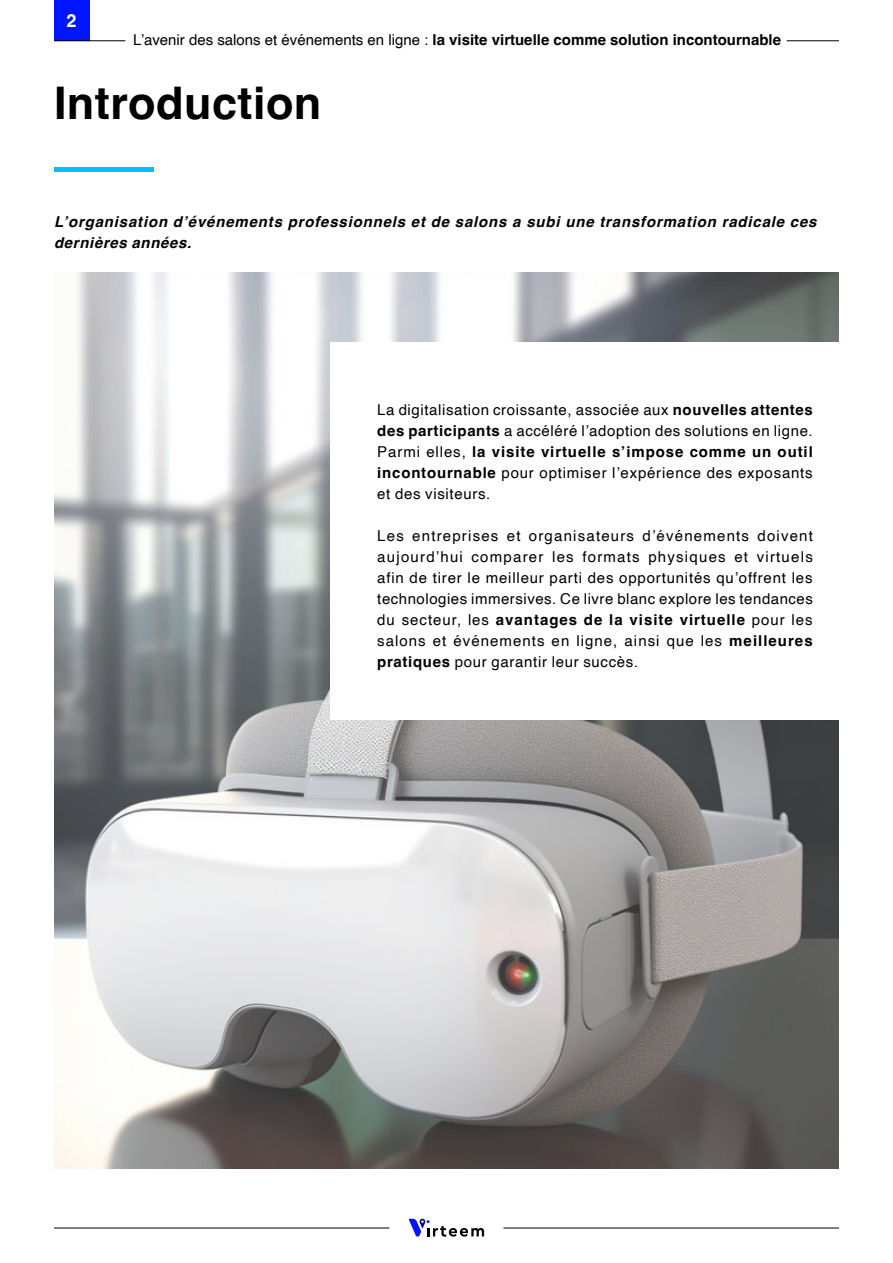
<style>
.page{position:relative;width:893px;height:1263px;background:#fff}
.page>*{position:absolute;margin:0;border:0;box-sizing:border-box;transform-origin:0 0}
.t1{font:700 45px "Helvetica";letter-spacing:.01em;color:#000}
.t2{font:700 18px "Helvetica";color:#fff}
.t3{font:15px/21px "Helvetica";letter-spacing:.055em;color:#000;text-align:justify}
.t4{font:italic 700 15px/21px "Helvetica";letter-spacing:.055em;color:#000}
.t5{font:700 15px "Helvetica";color:#000}
.s1{font-weight:400}
.s2{font-weight:700}
</style>
<div class="page">
<div style="left:54px;top:167px;width:100px;height:5px;background:#00beff"></div>
<div style="left:54px;top:0;width:35px;height:41px;background:#0015ff"></div>
<hr style="left:503px;top:1227px;width:336px;height:1px;background:#000">
<svg style="left:409px;top:1219px;width:75px;height:18px"></svg>
<hr style="left:54px;top:1227px;width:335px;height:1px;background:#000">
<hr style="left:54px;top:40px;width:71px;height:1px;background:#000">
<hr style="left:787px;top:40px;width:52px;height:1px;background:#000">
<img style="left:54px;top:272px;width:785px;height:896px">
<div style="left:330px;top:342px;width:515px;height:377px;background:#fff"></div>
<p class="t2" style="left:67px;top:10px;width:12px">2</p>
<p class="t5" style="left:133px;top:31px;width:649px"><span class="s1">L’avenir des salons et événements en ligne :</span> la visite virtuelle comme solution incontournable</p>
<h1 class="t1" style="left:54px;top:75px;width:269px">Introduction</h1>
<p class="t4" style="left:54px;top:212px;width:764px">L’organisation d’événements professionnels et de salons a subi une transformation radicale ces dernières années.</p>
<p class="t3" style="left:377px;top:400px;width:437px">La digitalisation croissante, associée aux <span class="s2">nouvelles attentes des participants</span> a accéléré l’adoption des solutions en ligne.<br>Parmi elles, <span class="s2">la visite virtuelle s’impose comme un outil incontournable</span> pour optimiser l’expérience des exposants et des visiteurs.</p>
<p class="t3" style="left:377px;top:526px;width:437px">Les entreprises et organisateurs d’événements doivent aujourd’hui comparer les formats physiques et virtuels afin de tirer le meilleur parti des opportunités qu’offrent les technologies immersives. Ce livre blanc explore les tendances du secteur, les <span class="s2">avantages de la visite virtuelle</span> pour les salons et événements en ligne, ainsi que les <span class="s2">meilleures pratiques</span> pour garantir leur succès.</p>
</div>
